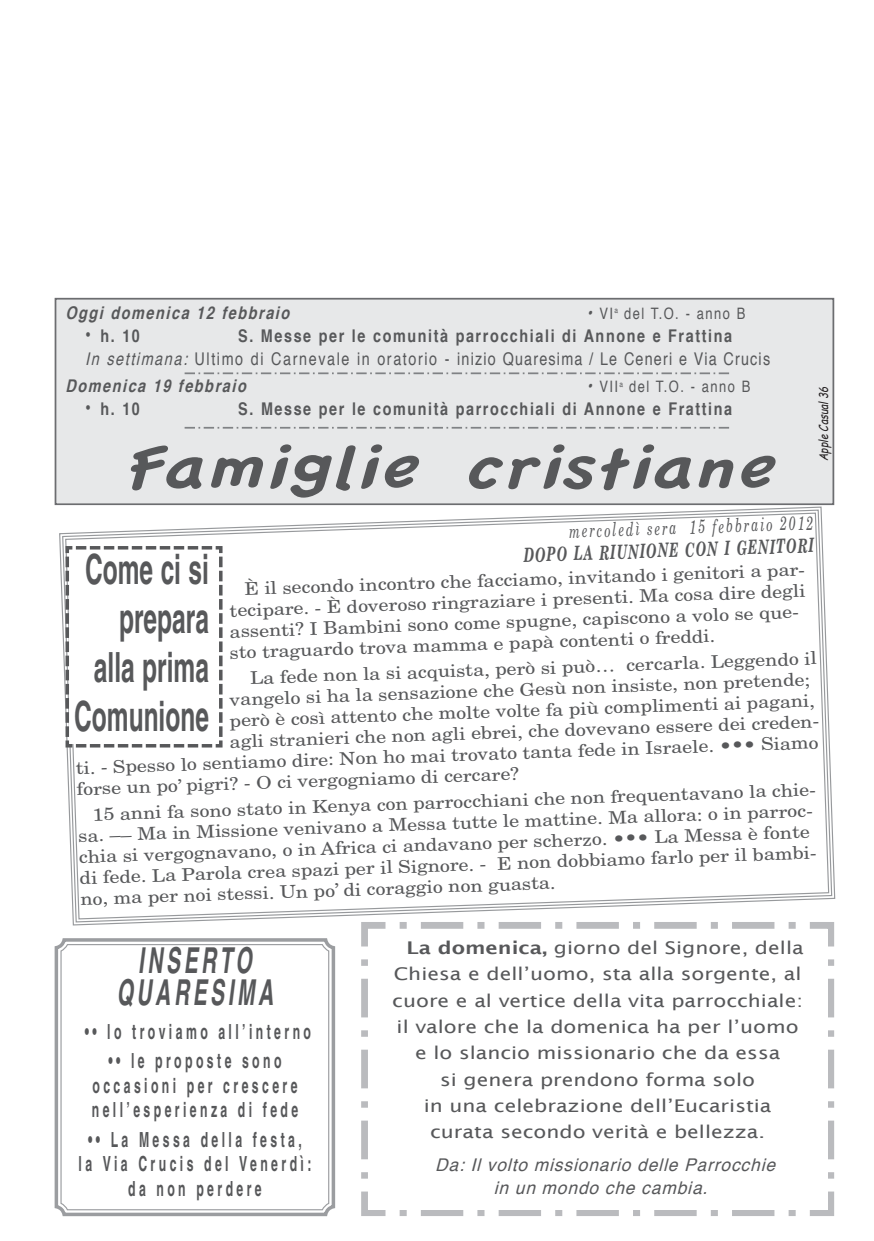
<style>
.page{position:relative;width:874px;height:1241px;background:#fff}
.page>*{position:absolute;margin:0;border:0;box-sizing:border-box;transform-origin:0 0}
.t1{font:italic 63px "Apple Casual";color:#57585a;scale:1.3 1}
.t2{font:700 41.65px/49px "Helvetica";color:#57585a;text-align:right;scale:.59 1}
.t3{font:italic 700 35.7px/31.5px "Helvetica";letter-spacing:.165em;color:#57585a;text-align:center;scale:.59 1}
.t4{font:700 20.82px/24.5px "Helvetica";letter-spacing:.28em;color:#57585a;text-align:center;scale:.59 1}
.t5{font:italic 700 19.6px "New Century Schlbk";color:#57585a;scale:.64 1}
.t6{font:italic 19.07px "New Century Schlbk";color:#57585a;scale:.64 1}
.t7{font:17.5px/21px "New Century Schlbk";color:#57585a;scale:1.13 1}
.t8{font:17.5px "Lucida Sans";color:#57585a;scale:1.2 1}
.t9{font:condensed 17.5px/22.8px "Helvetica";letter-spacing:.07em;color:#57585a}
.t10{font:700 condensed 17.5px "Helvetica";letter-spacing:.09em;color:#57585a}
.t11{font:italic condensed 17.5px/22.8px "Helvetica";color:#57585a;text-align:center;scale:1.2 1}
.t12{font:italic 700 condensed 17.5px "Helvetica";color:#57585a}
.t13{font:condensed 15.75px "Helvetica";letter-spacing:.09em;color:#57585a}
.t14{font:italic 12.25px "Comic Sans MS";color:#231f20;scale:.82 1}
.s1{font-style:italic;font-size:17.5px}
.s2{font-size:21px}
.s3{font-weight:700}
.s4{font-style:italic}
.s5{font-weight:600}
</style>
<div class="page">
<div style="left:56px;top:299px;width:776px;height:204px;background:#e7e8e9"></div>
<div style="left:55px;top:298px;width:778px;height:207px;border:2px solid #6c6d70"></div>
<svg style="left:184px;top:372px;width:544px;height:2px"></svg>
<svg style="left:184px;top:427px;width:544px;height:1px"></svg>
<svg style="left:64px;top:512px;width:765px;height:407px"></svg>
<svg style="left:64px;top:544px;width:160px;height:205px"></svg>
<svg style="left:361px;top:922px;width:472px;height:293px"></svg>
<div style="left:368px;top:928px;width:458px;height:280px;background:#fff"></div>
<svg style="left:54px;top:938px;width:282px;height:279px"></svg>
<div style="left:60px;top:943px;width:269px;height:267px;border:1px solid #9b9da0;border-radius:6px"></div>
<p class="t12" style="left:65px;top:305px;width:229px">Oggi domenica 12 febbraio</p>
<p class="t13" style="left:586px;top:307px;width:160px"><span class="s1">•</span> VI<sup>a</sup> del T.O. - anno B</p>
<p class="t10" style="left:85px;top:328px;width:56px"><span class="s2">•</span> h. 10</p>
<p class="t9" style="left:85px;top:325px;width:686px;text-indent:153px"><span class="s3">S. Messe per le comunità parrocchiali di Annone e Frattina<br></span><span class="s4">In settimana:</span> Ultimo di Carnevale in oratorio - inizio Quaresima / Le Ceneri e Via Crucis</p>
<p class="t12" style="left:65px;top:379px;width:185px">Domenica 19 febbraio</p>
<p class="t13" style="left:586px;top:380px;width:165px"><span class="s1">•</span> VII<sup>a</sup> del T.O. - anno B</p>
<p class="t10" style="left:85px;top:401px;width:56px"><span class="s2">•</span> h. 10</p>
<p class="t10" style="left:238px;top:401px;width:495px">S. Messe per le comunità parrocchiali di Annone e Frattina</p>
<h1 class="t1" style="left:123px;top:437px;width:511px">Famiglie cristiane</h1>
<p class="t6" style="left:568px;top:524px;width:383px;rotate:-2deg">mercoledì sera 15 febbraio 2012</p>
<p class="t5" style="left:523px;top:548px;width:455px;rotate:-2deg">DOPO LA RIUNIONE CON I GENITORI</p>
<p class="t7" style="left:227px;top:580px;width:512px;text-indent:17px;rotate:-2deg">È il secondo incontro che facciamo, invitando i genitori a par&shy;tecipare. - È doveroso ringraziare i presenti. Ma cosa dire degli assenti? I Bambini sono come spugne, capiscono a volo se que&shy;sto traguardo trova mamma e papà contenti o freddi.</p>
<p class="t14" style="left:814px;top:461px;width:95px;rotate:-90deg">App le Casual 36</p>
<h2 class="t2" style="left:74px;top:548px;width:230px">Come ci si prepara alla prima<br>Comunione</h2>
<p class="t7" style="left:250px;top:669px;width:503px;rotate:-2deg">La fede non la si acquista, però si può… cercarla. Leggendo il</p>
<p class="t7" style="left:229px;top:690px;width:515px;rotate:-2deg">vangelo si ha la sensazione che Gesù non insiste, non pretende;</p>
<p class="t7" style="left:229px;top:711px;width:519px;rotate:-2deg">però è così attento che molte volte fa più complimenti ai pagani,</p>
<p class="t7" style="left:229px;top:732px;width:522px;rotate:-2deg">agli stranieri che non agli ebrei, che dovevano essere dei creden-</p>
<p class="t7" style="left:76px;top:759px;width:658px;rotate:-2deg">ti. - Spesso lo sentiamo dire: Non ho mai trovato tanta fede in Israele. ••• Siamo</p>
<p class="t7" style="left:76px;top:780px;width:393px;rotate:-2deg">forse un po’ pigri? - O ci vergogniamo di cercare?</p>
<p class="t7" style="left:77px;top:806px;width:654px;text-indent:15px;rotate:-2deg">15 anni fa sono stato in Kenya con parrocchiani che non frequentavano la chie&shy;sa. –– Ma in Missione venivano a Messa tutte le mattine. Ma allora: o in parroc&shy;chia si vergognavano, o in Africa ci andavano per scherzo. ••• La Messa è fonte di fede. La Parola crea spazi per il Signore. - E non dobbiamo farlo per il bambi&shy;no, ma per noi stessi. Un po’ di coraggio non guasta.</p>
<h3 class="t3" style="left:117px;top:947px;width:266px">INSERTO<br>QUARESIMA</h3>
<p class="t4" style="left:85px;top:1021px;width:385px">•• lo troviamo all’interno</p>
<p class="t4" style="left:92px;top:1050px;width:351px">•• le proposte sono occasioni per crescere nell’esperienza di fede</p>
<p class="t4" style="left:79px;top:1129px;width:396px">•• La Messa della festa,<br>la Via Crucis del Venerdì: da non perdere</p>
<p class="t8" style="left:406px;top:937px;width:332px"><span class="s5">La domenica,</span> giorno del Signore, della</p>
<p class="t8" style="left:393px;top:963px;width:341px">Chiesa e dell’uomo, sta alla sorgente, al</p>
<p class="t8" style="left:392px;top:989px;width:343px">cuore e al vertice della vita parrocchiale:</p>
<p class="t8" style="left:396px;top:1015px;width:336px">il valore che la domenica ha per l’uomo</p>
<p class="t8" style="left:415px;top:1042px;width:306px">e lo slancio missionario che da essa</p>
<p class="t8" style="left:440px;top:1068px;width:264px">si genera prendono forma solo</p>
<p class="t8" style="left:423px;top:1094px;width:291px">in una celebrazione dell’Eucaristia</p>
<p class="t8" style="left:430px;top:1120px;width:280px">curata secondo verità e bellezza.</p>
<p class="t11" style="left:435px;top:1154px;width:288px">Da: Il volto missionario delle Parrocchie in un mondo che cambia.</p>
</div>
